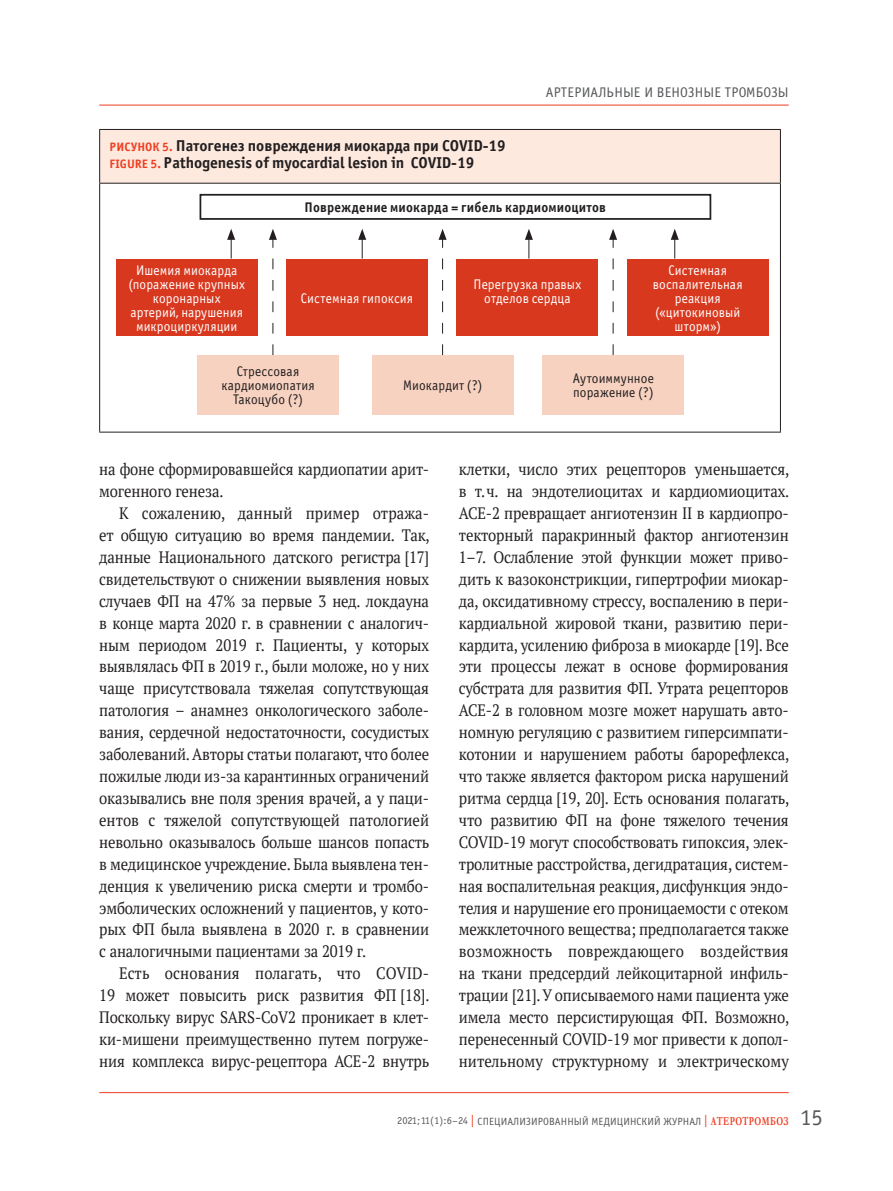
<style>
.page{position:relative;width:893px;height:1191px;background:#fff}
.page>*{position:absolute;margin:0;border:0;box-sizing:border-box;transform-origin:0 0}
.t1{font:22.75px "Officina Sans Book ITC";color:#57585a}
.t2{font:16.45px/21.9px "PT Serif";letter-spacing:-.01em;color:#231f20;scale:.9 1}
.t3{font:15.75px "Officina Sans Bold ITC";letter-spacing:-.005em;color:#231f20}
.t4{font:14px/14px "Officina Sans Book C";letter-spacing:.01em;color:#fff;text-align:center;scale:.95 1}
.t5{font:14px/14px "Officina Sans Book C";letter-spacing:.01em;color:#231f20;text-align:center;scale:.95 1}
.t6{font:14px "Officina Sans Bold ITC";letter-spacing:.015em;color:#231f20;scale:.95 1}
.t7{font:14px "Officina Sans Book ITC";letter-spacing:.01em;color:#57585a}
.t8{font:12.25px "Officina Sans Bold ITC";color:#ef3e22}
.t9{font:10.5px "Officina Sans Book ITC";letter-spacing:.01em;color:#57585a}
.s1{font-size:12.25px;color:#ef3e22}
.s2{font-family:"Officina Sans Bold ITC";font-size:12.25px;color:#ef3e22}
.s3{font-family:"Garamond";font-weight:700;font-size:12.25px;color:#ef3e22}
</style>
<div class="page">
<hr style="left:99px;top:105px;width:690px;height:1px;background:#ef3e22">
<hr style="left:99px;top:1092px;width:690px;height:1px;background:#ef3e22">
<div style="left:100px;top:129px;width:680px;height:54px;background:#fde9de"></div>
<hr style="left:99px;top:184px;width:1px;height:248px;background:#231f20">
<hr style="left:780px;top:184px;width:1px;height:248px;background:#231f20">
<hr style="left:99px;top:432px;width:682px;height:1px;background:#231f20">
<hr style="left:99px;top:129px;width:682px;height:1px;background:#231f20">
<hr style="left:99px;top:130px;width:1px;height:53px;background:#231f20">
<hr style="left:780px;top:130px;width:1px;height:53px;background:#231f20">
<hr style="left:99px;top:183px;width:682px;height:1px;background:#231f20">
<div style="left:200px;top:194px;width:511px;height:26px;border:2px solid #231f20"></div>
<div style="left:116px;top:260px;width:141px;height:76px;background:#d8381e"></div>
<div style="left:197px;top:355px;width:142px;height:60px;background:#f8d2c0"></div>
<div style="left:286px;top:260px;width:142px;height:76px;background:#d8381e"></div>
<div style="left:457px;top:260px;width:141px;height:76px;background:#d8381e"></div>
<div style="left:372px;top:355px;width:141px;height:60px;background:#f8d2c0"></div>
<div style="left:627px;top:260px;width:141px;height:76px;background:#d8381e"></div>
<div style="left:543px;top:355px;width:141px;height:60px;background:#f8d2c0"></div>
<svg style="left:227px;top:229px;width:8px;height:29px"></svg>
<svg style="left:269px;top:229px;width:8px;height:126px"></svg>
<svg style="left:439px;top:229px;width:8px;height:126px"></svg>
<svg style="left:609px;top:229px;width:8px;height:126px"></svg>
<svg style="left:358px;top:229px;width:8px;height:29px"></svg>
<svg style="left:525px;top:229px;width:8px;height:29px"></svg>
<svg style="left:671px;top:229px;width:8px;height:29px"></svg>
<p class="t7" style="left:546px;top:84px;width:244px">АРТЕРИАЛЬНЫЕ И ВЕНОЗНЫЕ ТРОМБОЗЫ</p>
<p class="t8" style="left:110px;top:139px;width:15px">Рисунок</p>
<p class="t3" style="left:162px;top:136px;width:345px"><span class="s1">5.</span> Патогенез повреждения миокарда при COVID-19</p>
<p class="t8" style="left:110px;top:157px;width:25px">Figure</p>
<p class="t3" style="left:151px;top:153px;width:325px"><span class="s1">5.</span> Pathogenesis of myocardial lesion in COVID-19</p>
<p class="t6" style="left:305px;top:198px;width:319px">Повреждение миокарда = гибель кардиомиоцитов</p>
<p class="t4" style="left:653px;top:264px;width:96px">Системная воспалительная реакция («цитокиновый шторм»)</p>
<p class="t4" style="left:128px;top:264px;width:124px">Ишемия миокарда (поражение крупных коронарных артерий, нарушения микроциркуляции</p>
<p class="t5" style="left:222px;top:365px;width:100px">Стрессовая кардиомиопатия<br>Такоцубо (?)</p>
<p class="t4" style="left:474px;top:278px;width:115px">Перегрузка правых отделов сердца</p>
<p class="t4" style="left:301px;top:292px;width:120px">Системная гипоксия</p>
<p class="t5" style="left:573px;top:372px;width:87px;text-align:left">Аутоиммунное поражение (?)</p>
<p class="t5" style="left:403px;top:379px;width:85px">Миокардит (?)</p>
<p class="t2" style="left:99px;top:458px;width:368px">на фоне сформировавшейся кардиопатии арит&shy;могенного генеза.</p>
<p class="t2" style="left:99px;top:502px;width:369px;text-align:justify;text-indent:20px">К сожалению, данный пример отража&shy;ет общую ситуацию во время пандемии. Так, данные Национального датского регистра [17] свидетельствуют о снижении выявления новых случаев ФП на 47% за первые 3 нед. локдауна в конце марта 2020 г. в сравнении с аналогич&shy;ным периодом 2019 г. Пациенты, у которых выявлялась ФП в 2019 г., были моложе, но у них чаще присутствовала тяжелая сопутствующая патология – анамнез онкологического заболе&shy;вания, сердечной недостаточности, сосудистых заболеваний.Авторы статьи полагают, что более пожилые люди из‑за карантинных ограничений оказывались вне поля зрения врачей, а у паци&shy;ентов с тяжелой сопутствующей патологией невольно оказывалось больше шансов попасть в медицинское учреждение. Была выявлена тен&shy;денция к увеличению риска смерти и тромбо&shy;эмболических осложнений у пациентов, у кото&shy;рых ФП была выявлена в 2020 г. в сравнении с аналогичными пациентами за 2019 г.</p>
<p class="t2" style="left:99px;top:962px;width:369px;text-align:justify;text-indent:20px">Есть основания полагать, что СOVID-19 может повысить риск развития ФП [18].<br>Поскольку вирус SARS-CoV2 проникает в клет&shy;ки-мишени преимущественно путем погруже&shy;ния комплекса вирус-рецептора ACE-2 внутрь</p>
<p class="t2" style="left:459px;top:458px;width:372px">клетки, число этих рецепторов уменьшается, в т.ч. на эндотелиоцитах и кардиомиоцитах.<br>АСЕ-2 превращает ангиотензин II в кардиопро&shy;текторный паракринный фактор ангиотензин 1–7. Ослабление этой функции может приво&shy;дить к вазоконстрикции, гипертрофии миокар&shy;да, оксидативному стрессу, воспалению в пери&shy;кардиальной жировой ткани, развитию пери&shy;кардита, усилению фиброза в миокарде [19]. Все эти процессы лежат в основе формирования субстрата для развития ФП. Утрата рецепторов ACE-2 в головном мозге может нарушать авто&shy;номную регуляцию с развитием гиперсимпати&shy;котонии и нарушением работы барорефлекса, что также является фактором риска нарушений ритма сердца [19, 20]. Есть основания полагать, что развитию ФП на фоне тяжелого течения-COVID-19 могут способствовать гипоксия, элек&shy;тролитные расстройства, дегидратация, систем&shy;ная воспалительная реакция, дисфункция эндо&shy;телия и нарушение его проницаемости с отеком межклеточного вещества; предполагается также возможность повреждающего воздействия на ткани предсердий лейкоцитарной инфиль&shy;трации [21].У описываемого нами пациента уже имела место персистирующая ФП. Возможно, перенесенный-COVID-19 мог привести к допол&shy;нительному структурному и электрическому</p>
<p class="t9" style="left:397px;top:1115px;width:393px">2021;11(1):6–24 <span class="s2">|</span> СПЕЦИАЛИЗИРОВАННЫЙ МЕДИЦИНСКИЙ ЖУРНАЛ <span class="s2">|</span> <span class="s3">АТЕРОТРОМБОЗ</span></p>
<h1 class="t1" style="left:800px;top:1104px;width:24px">15</h1>
</div>
